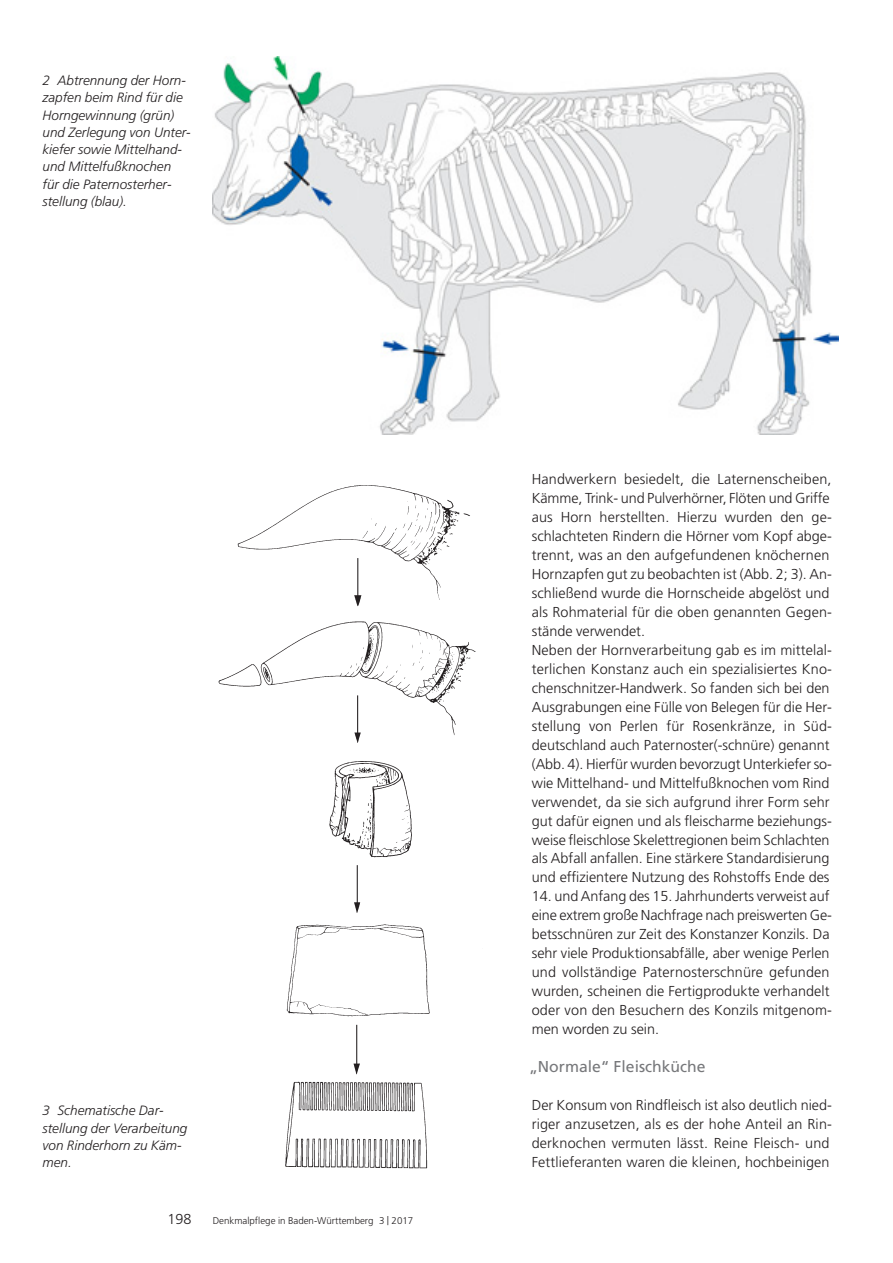
<style>
.page{position:relative;width:893px;height:1263px;background:#fff}
.page>*{position:absolute;margin:0;border:0;box-sizing:border-box;transform-origin:0 0}
.t1{font:15.75px "Frutiger";color:#77787b}
.t2{font:300 14.4px/19px "Frutiger";color:#231f20}
.t3{font:italic 300 13.5px/17.2px "Frutiger";color:#231f20}
.t4{font:300 9.75px "Frutiger";color:#231f20}
.s1{font-size:12px}
</style>
<div class="page">
<img style="left:212px;top:57px;width:626px;height:377px">
<img style="left:218px;top:485px;width:258px;height:684px">
<p class="t3" style="left:43px;top:73px;width:150px">2 Abtrennung der Horn&shy;zapfen beim Rind für die<br>Horngewinnung (grün) und Zerlegung von Unter&shy;kiefer sowie Mittelhand&shy;und Mittelfußknochen für die Paternosterher - stellung (blau).</p>
<p class="t3" style="left:43px;top:1103px;width:146px">3 Schematische Dar - stellung der Verarbeitung von Rinderhorn zu Käm - men.</p>
<p class="t2" style="left:167px;top:1211px;width:26px">198</p>
<p class="t4" style="left:213px;top:1217px;width:202px">Denkmalpflege in Baden-Württemberg 3 <span class="s1">|</span> 2017</p>
<p class="t2" style="left:531px;top:470px;width:302px">Handwerkern besiedelt, die Laternenscheiben, Kämme, Trink- und Pulverhörner, Flöten und Griffe aus Horn herstellten. Hierzu wurden den ge&shy;schlachteten Rindern die Hörner vom Kopf abge&shy;trennt, was an den aufgefundenen knöchernen Hornzapfen gut zu beobachten ist (Abb. 2; 3). An&shy;schließend wurde die Hornscheide abgelöst und als Rohmaterial für die oben genannten Gegen&shy;stände verwendet.<br>Neben der Hornverarbeitung gab es im mittelal&shy;terlichen Konstanz auch ein spezialisiertes Kno&shy;chenschnitzer-Handwerk. So fanden sich bei den Ausgrabungen eine Fülle von Belegen für die Her&shy;stellung von Perlen für Rosenkränze, in Süd&shy;deutschland auch Paternoster(-schnüre) genannt (Abb. 4). Hierfür wurden bevorzugt Unterkiefer so&shy;wie Mittelhand- und Mittelfußknochen vom Rind verwendet, da sie sich aufgrund ihrer Form sehr gut dafür eignen und als fleischarme beziehungs&shy;weise fleischlose Skelettregionen beim Schlachten als Abfall anfallen. Eine stärkere Standardisierung und effizientere Nutzung des Rohstoffs Ende des</p>
<p class="t2" style="left:531px;top:888px;width:302px">14. und Anfang des 15. Jahrhunderts verweist auf eine extrem große Nachfrage nach preiswerten Ge&shy;betsschnüren zur Zeit des Konstanzer Konzils. Da sehr viele Produktionsabfälle, aber wenige Perlen und vollständige Paternosterschnüre gefunden wurden, scheinen die Fertigprodukte verhandelt oder von den Besuchern des Konzils mitgenom&shy;men worden zu sein.</p>
<p class="t1" style="left:529px;top:1060px;width:178px">„Normale“ Fleischküche</p>
<p class="t2" style="left:531px;top:1097px;width:302px">Der Konsum von Rindfleisch ist also deutlich nied - riger anzusetzen, als es der hohe Anteil an Rin&shy;derknochen vermuten lässt. Reine Fleisch- und Fettlieferanten waren die kleinen, hochbeinigen</p>
</div>
